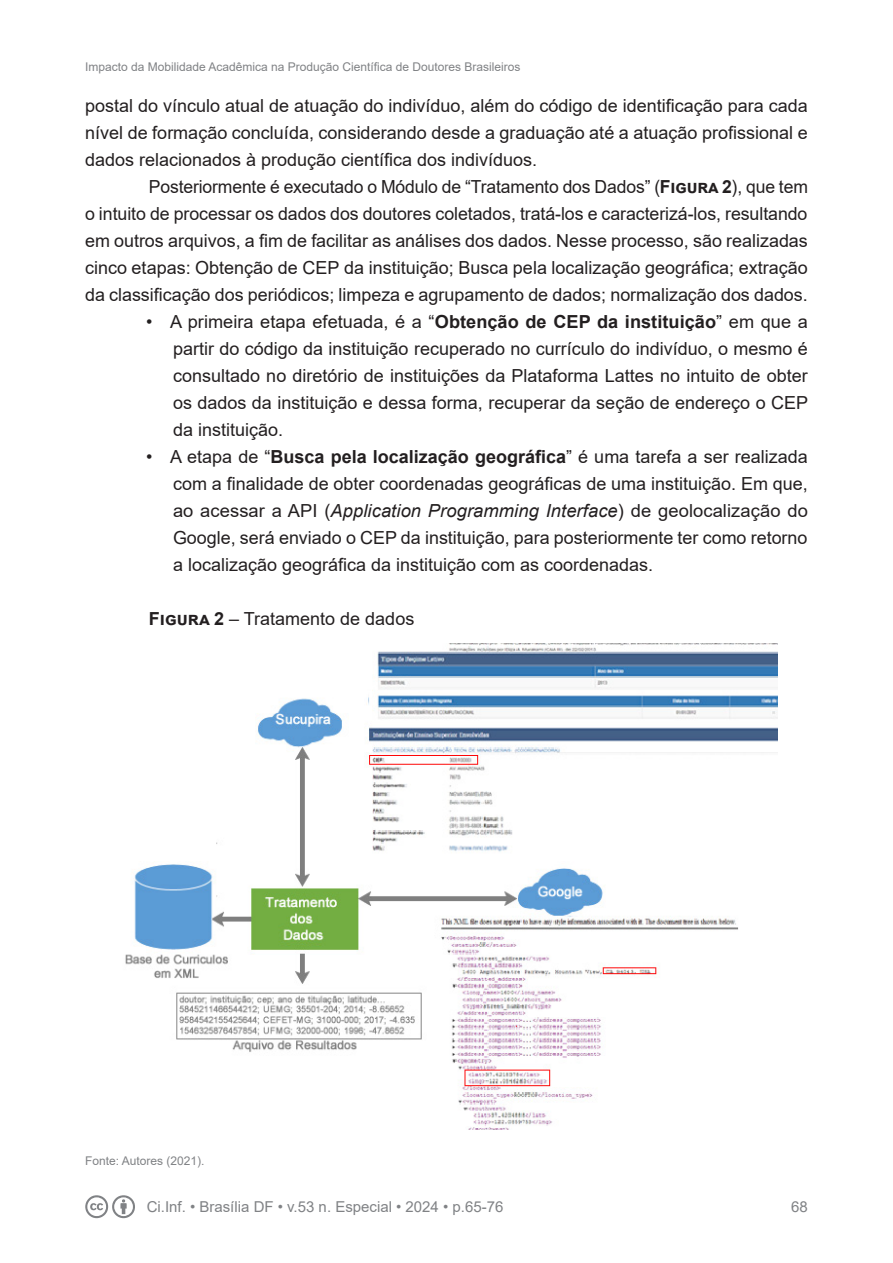
<style>
.page{position:relative;width:893px;height:1263px;background:#fff}
.page>*{position:absolute;margin:0;border:0;box-sizing:border-box;transform-origin:0 0}
._2_2_Texto{font:18px/27px "Arial";color:#231f20;text-align:justify}
.t1{font:15px "Arial";color:#808285}
._2_5_Legenda_Imagem{font:12px "Arial";color:#808285}
.s1{font-weight:700}
.s2{font-style:italic}
</style>
<div class="page">
<img style="left:125px;top:643px;width:652px;height:486px">
<svg style="left:85px;top:1195px;width:50px;height:23px"></svg>
<p class="_2_5_Legenda_Imagem" style="left:85px;top:59px;width:437px">Impacto da Mobilidade Acadêmica na Produção Científica de Doutores Brasileiros</p>
<p class="_2_2_Texto" style="left:85px;top:92px;width:724px">postal do vínculo atual de atuação do indivíduo, além do código de identificação para cada nível de formação concluída, considerando desde a graduação até a atuação profissional e dados relacionados à produção científica dos indivíduos.</p>
<p class="_2_2_Texto" style="left:85px;top:173px;width:724px;text-indent:64px">Posteriormente é executado o Módulo de “Tratamento dos Dados” (<span class="s1">Figura 2</span>), que tem o intuito de processar os dados dos doutores coletados, tratá-los e caracterizá-los, resultando em outros arquivos, a fim de facilitar as análises dos dados. Nesse processo, são realizadas cinco etapas: Obtenção de CEP da instituição; Busca pela localização geográfica; extração da classificação dos periódicos; limpeza e agrupamento de dados; normalização dos dados.</p>
<p class="_2_2_Texto" style="left:173px;top:308px;width:637px;text-indent:-27px">• A primeira etapa efetuada, é a “<span class="s1">Obtenção de CEP da instituição</span>” em que a partir do código da instituição recuperado no currículo do indivíduo, o mesmo é consultado no diretório de instituições da Plataforma Lattes no intuito de obter os dados da instituição e dessa forma, recuperar da seção de endereço o CEP da instituição.</p>
<p class="_2_2_Texto" style="left:173px;top:443px;width:636px;text-indent:-27px">• A etapa de “<span class="s1">Busca pela localização geográfica</span>” é uma tarefa a ser realizada com a finalidade de obter coordenadas geográficas de uma instituição. Em que, ao acessar a API (<span class="s2">Application Programming Interface</span>) de geolocalização do Google, será enviado o CEP da instituição, para posteriormente ter como retorno a localização geográfica da instituição com as coordenadas.</p>
<p class="_2_2_Texto" style="left:149px;top:605px;width:267px"><span class="s1">Figura 2</span> – Tratamento de dados</p>
<p class="_2_5_Legenda_Imagem" style="left:85px;top:1153px;width:121px">Fonte: Autores (2021).</p>
<p class="t1" style="left:147px;top:1197px;width:358px">Ci.Inf. • Brasília DF • v.53 n. Especial • 2024 • p.65-76</p>
<p class="t1" style="left:791px;top:1197px;width:18px">68</p>
</div>
